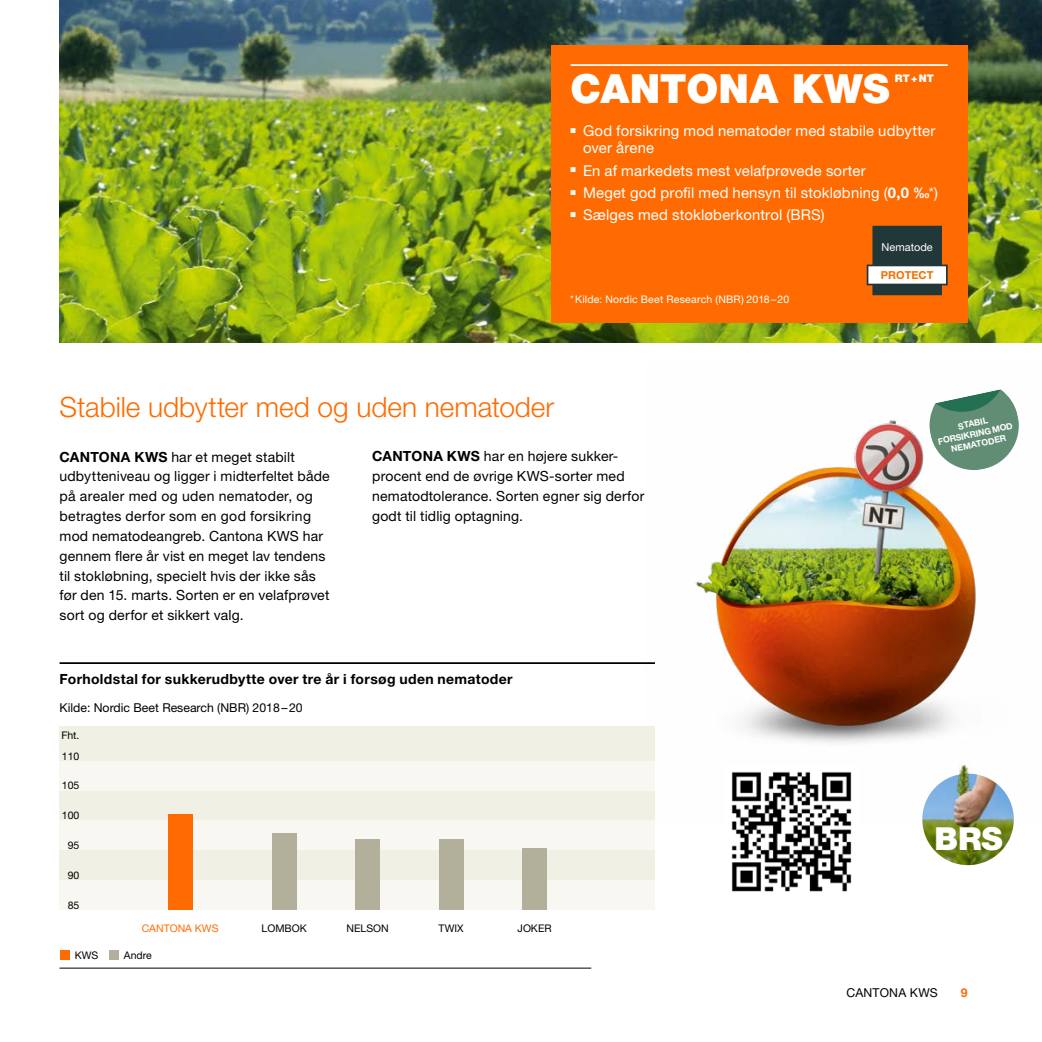
<style>
.page{position:relative;width:1042px;height:1042px;background:#fff}
.page>*{position:absolute;margin:0;border:0;box-sizing:border-box;transform-origin:0 0}
.t1{font:900 40.25px "Helvetica Neue LT Std";color:#fff}
.t2{font:900 31.68px "Helvetica Neue LT Pro";color:#fff}
.t3{font:300 28px "Helvetica Neue LT Std";color:#ff6b00}
.t4{font:14.88px/17.5px "Helvetica Neue LT Std";letter-spacing:.01em;color:#fff}
.t5{font:14px/19.8px "Helvetica Neue LT Std";letter-spacing:.015em;color:#000}
.t6{font:700 14px "Helvetica Neue LT Std";letter-spacing:.025em;color:#000}
.t7{font:12.25px "Helvetica Neue LT Std";color:#000}
.t8{font:12.25px "Helvetica Neue LT Std";letter-spacing:.02em;color:#000}
.t9{font:700 12.25px "Helvetica Neue LT Std";color:#ff6b00}
.t10{font:11.03px "Helvetica Neue LT Pro";color:#fff}
.t11{font:700 11.03px "Helvetica Neue LT Pro";color:#ee7100}
.t12{font:10.5px/21px "Helvetica Neue LT Std";color:#000}
.t13{font:10.5px "Helvetica Neue LT Std";letter-spacing:.02em;color:#fff}
.t14{font:10.5px "Helvetica Neue LT Std";color:#ff6b00}
.t15{font:900 10.5px "Helvetica Neue LT Std";color:#fff}
.t16{font:700 8.75px/10.5px "Helvetica Neue LT Std";color:#fff;text-align:center}
.s1{font-weight:700}
</style>
<div class="page">
<img style="left:60px;top:0;width:982px;height:342px">
<img style="left:695px;top:420px;width:281px;height:323px">
<img style="left:731px;top:771px;width:121px;height:121px">
<img style="left:922px;top:773px;width:92px;height:92px">
<img style="left:953px;top:765px;width:18px;height:27px">
<div style="left:551px;top:45px;width:416px;height:277px;background:#ff6b00"></div>
<hr style="left:60px;top:662px;width:595px;height:2px;background:#000">
<div style="left:60px;top:850px;width:595px;height:30px;background:#f1f0e5"></div>
<div style="left:60px;top:790px;width:595px;height:30px;background:#f1f0e5"></div>
<div style="left:60px;top:880px;width:595px;height:30px;background:#f8f7f2"></div>
<div style="left:60px;top:820px;width:595px;height:30px;background:#f8f7f2"></div>
<div style="left:60px;top:761px;width:595px;height:29px;background:#f8f7f2"></div>
<hr style="left:60px;top:967px;width:531px;height:1px;background:#000">
<div style="left:60px;top:950px;width:9px;height:10px;background:#ff6b00"></div>
<div style="left:109px;top:950px;width:10px;height:10px;background:#b2af9b"></div>
<hr style="left:570px;top:64px;width:377px;height:2px;background:#fff">
<svg style="left:928px;top:389px;width:91px;height:85px"></svg>
<svg style="left:866px;top:226px;width:81px;height:69px"></svg>
<div style="left:272px;top:833px;width:24px;height:77px;background:#b2af9b"></div>
<div style="left:355px;top:839px;width:25px;height:71px;background:#b2af9b"></div>
<div style="left:439px;top:839px;width:24px;height:71px;background:#b2af9b"></div>
<div style="left:522px;top:848px;width:25px;height:62px;background:#b2af9b"></div>
<div style="left:60px;top:726px;width:595px;height:35px;background:#f1f0e5"></div>
<div style="left:168px;top:815px;width:24px;height:95px;background:#ff6b00"></div>
<h1 class="t1" style="left:570px;top:65px;width:320px">CANTONA KWS</h1>
<p class="t15" style="left:894px;top:72px;width:41px">RT+NT</p>
<p class="t4" style="left:583px;top:121px;width:354px;text-indent:-12px">■ God forsikring mod nematoder med stabile udbytter over årene</p>
<p class="t4" style="left:570px;top:161px;width:297px">■ En af markedets mest velafprøvede sorter</p>
<p class="t4" style="left:570px;top:184px;width:369px">■ Meget god profil med hensyn til stokløbning (<span class="s1">0,0 ‰</span>*)</p>
<p class="t4" style="left:570px;top:206px;width:256px">■ Sælges med stokløberkontrol (BRS)</p>
<p class="t13" style="left:570px;top:293px;width:221px">*Kilde: Nordic Beet Research (NBR) 2018–20</p>
<h3 class="t3" style="left:60px;top:390px;width:496px">Stabile udbytter med og uden nematoder</h3>
<p class="t5" style="left:60px;top:446px;width:272px"><span class="s1">CANTONA KWS</span> har et meget stabilt udbytteniveau og ligger i midterfeltet både på arealer med og uden nematoder, og betragtes derfor som en god forsikring mod nematodeangreb. Cantona KWS har gennem flere år vist en meget lav tendens til stokløbning, specielt hvis der ikke sås før den 15. marts. Sorten er en velafprøvet sort og derfor et sikkert valg.</p>
<p class="t5" style="left:372px;top:446px;width:274px"><span class="s1">CANTONA KWS</span> har en højere sukker&shy;procent end de øvrige KWS-sorter med nematodtolerance. Sorten egner sig derfor godt til tidlig optagning.</p>
<p class="t6" style="left:60px;top:670px;width:454px">Forholdstal for sukkerudbytte over tre år i forsøg uden nematoder</p>
<p class="t7" style="left:60px;top:700px;width:245px">Kilde: Nordic Beet Research (NBR) 2018–20</p>
<p class="t12" style="left:61px;top:724px;width:20px">Fht.<br>110</p>
<p class="t12" style="left:62px;top:775px;width:19px">105</p>
<p class="t12" style="left:62px;top:805px;width:19px">100</p>
<p class="t12" style="left:68px;top:835px;width:13px">95</p>
<p class="t12" style="left:68px;top:864px;width:13px">90</p>
<p class="t12" style="left:68px;top:894px;width:13px">85</p>
<p class="t14" style="left:142px;top:922px;width:78px">CANTONA KWS</p>
<p class="t12" style="left:261px;top:918px;width:47px">LOMBOK</p>
<p class="t12" style="left:346px;top:918px;width:44px">NELSON</p>
<p class="t12" style="left:439px;top:918px;width:26px">TWIX</p>
<p class="t12" style="left:517px;top:918px;width:36px">JOKER</p>
<p class="t12" style="left:75px;top:944px;width:25px">KWS</p>
<p class="t12" style="left:124px;top:944px;width:29px">Andre</p>
<p class="t10" style="left:881px;top:240px;width:53px">Nematode</p>
<p class="t11" style="left:881px;top:268px;width:54px">PROTECT</p>
<p class="t16" style="left:935px;top:426px;width:77px;rotate:-12deg">STABIL<br>FORSIKRING MOD<br>NEMATODER</p>
<h2 class="t2" style="left:934px;top:816px;width:70px">BRS</h2>
<p class="t8" style="left:846px;top:986px;width:93px">CANTONA KWS</p>
<p class="t9" style="left:961px;top:985px;width:8px">9</p>
</div>
